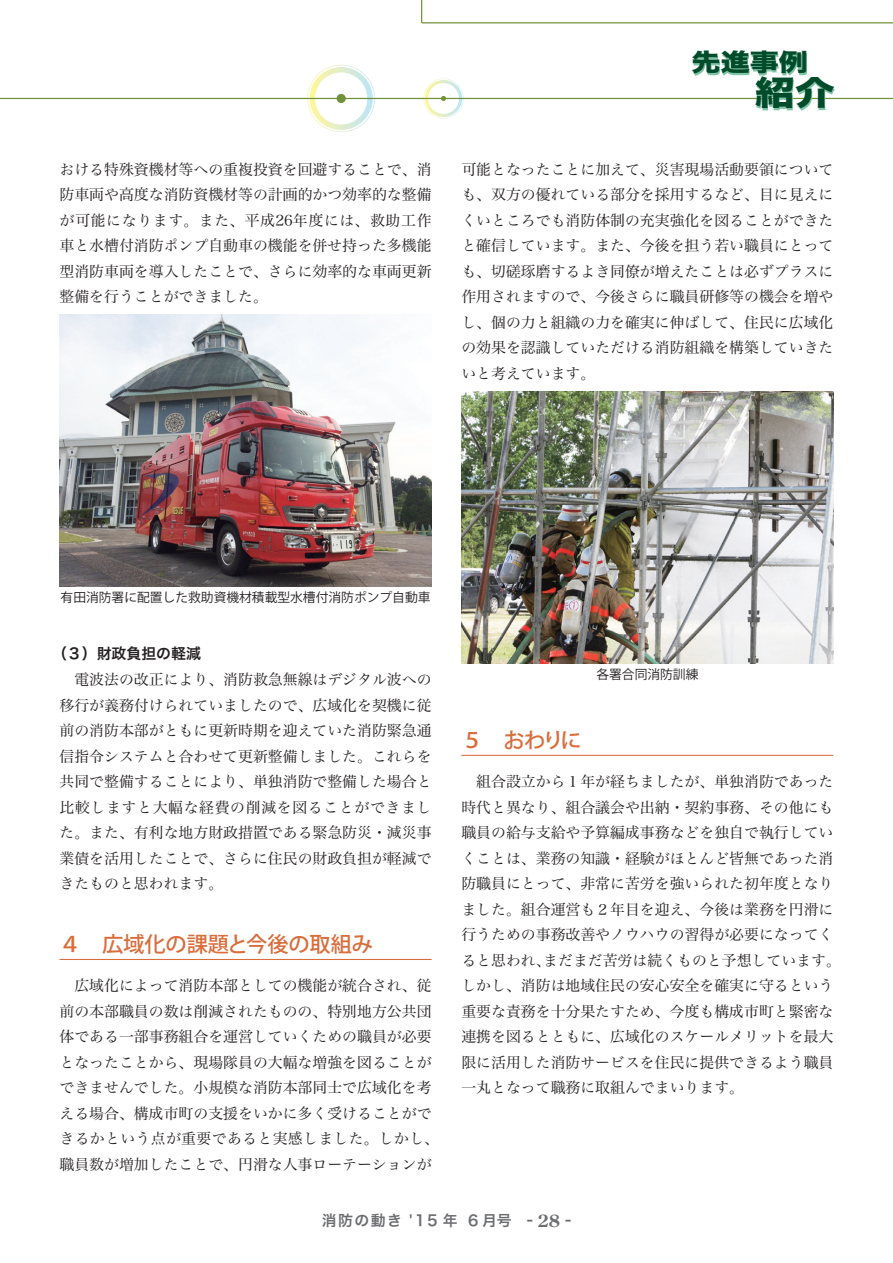
<style>
.page{position:relative;width:893px;height:1263px;background:#fff}
.page>*{position:absolute;margin:0;border:0;box-sizing:border-box;transform-origin:0 0}
.t1{font:33.3px "Hira Kaku Std N W8";color:#004c2a;scale:1.21 1}
.t2{font:24.15px "Hira Kaku Std N W8";color:#004c2a;scale:1.21 1}
.t3{font:500 21.3px "Koz Go Pro";letter-spacing:-.01em;color:#d96d3c}
.t4{font:14.85px/25.5px "Hira Min Pro N W3";color:#231f20;text-align:justify}
.t5{font:14.85px "Hira Kaku Pro W6";letter-spacing:.1em;color:#6c6d70}
.t6{font:14.85px "Hira Kaku Pro N W6";color:#231f20}
.t7{font:12.75px "Koz Go Pro";color:#231f20}
.s1{font-family:"Century Old Style Std";font-weight:700;font-size:16.95px}
</style>
<div class="page">
<hr style="left:461px;top:755px;width:372px;height:1px;background:#d96d3c">
<hr style="left:60px;top:959px;width:372px;height:1px;background:#d96d3c">
<img style="left:60px;top:315px;width:372px;height:272px">
<img style="left:461px;top:391px;width:372px;height:272px">
<svg style="left:307px;top:65px;width:68px;height:67px"></svg>
<hr style="left:422px;top:22px;width:471px;height:1px;background:#71923b">
<div style="left:337px;top:94px;width:9px;height:9px;background:#71923b;border-radius:50%"></div>
<svg style="left:423px;top:79px;width:41px;height:39px"></svg>
<hr style="left:0;top:98px;width:893px;height:1px;background:#71923b">
<svg style="left:421px;top:0;width:1px;height:23px"></svg>
<svg style="left:693px;top:53px;width:142px;height:58px"></svg>
<p class="t4" style="left:60px;top:155px;width:374px">おける特殊資機材等への重複投資を回避することで、消防車両や高度な消防資機材等の計画的かつ効率的な整備が可能になります。また、平成26年度には、救助工作車と水槽付消防ポンプ自動車の機能を併せ持った多機能型消防車両を導入したことで、さらに効率的な車両更新整備を行うことができました。</p>
<h2 class="t2" style="left:692px;top:49px;width:98px">先進事例</h2>
<h1 class="t1" style="left:755px;top:74px;width:68px">紹介</h1>
<p class="t4" style="left:461px;top:155px;width:374px">可能となったことに加えて、災害現場活動要領についても、双方の優れている部分を採用するなど、目に見えにくいところでも消防体制の充実強化を図ることができたと確信しています。また、今後を担う若い職員にとっても、切磋琢磨するよき同僚が増えたことは必ずプラスに作用されますので、今後さらに職員研修等の機会を増やし、個の力と組織の力を確実に伸ばして、住民に広域化の効果を認識していただける消防組織を構築していきたいと考えています。</p>
<p class="t7" style="left:61px;top:589px;width:371px">有田消防署に配置した救助資機材積載型水槽付消防ポンプ自動車</p>
<p class="t6" style="left:52px;top:640px;width:150px">（３）財政負担の軽減</p>
<p class="t4" style="left:60px;top:665px;width:374px">　電波法の改正により、消防救急無線はデジタル波への移行が義務付けられていましたので、広域化を契機に従前の消防本部がともに更新時期を迎えていた消防緊急通信指令システムと合わせて更新整備しました。これらを共同で整備することにより、単独消防で整備した場合と比較しますと大幅な経費の削減を図ることができました。また、有利な地方財政措置である緊急防災・減災事業債を活用したことで、さらに住民の財政負担が軽減できたものと思われます。</p>
<h3 class="t3" style="left:60px;top:931px;width:315px">４　広域化の課題と今後の取組み</h3>
<p class="t4" style="left:60px;top:971px;width:381px;text-align:left">　広域化によって消防本部としての機能が統合され、従前の本部職員の数は削減されたものの、特別地方公共団体である一部事務組合を運営していくための職員が必要となったことから、現場隊員の大幅な増強を図ることができませんでした。小規模な消防本部同士で広域化を考える場合、構成市町の支援をいかに多く受けることができるかという点が重要であると実感しました。しかし、職員数が増加したことで、円滑な人事ローテーションが</p>
<p class="t7" style="left:596px;top:666px;width:104px">各署合同消防訓練</p>
<h3 class="t3" style="left:461px;top:726px;width:122px">５　おわりに</h3>
<p class="t4" style="left:461px;top:767px;width:381px;text-align:left">　組合設立から１年が経ちましたが、単独消防であった時代と異なり、組合議会や出納・契約事務、その他にも職員の給与支給や予算編成事務などを独自で執行していくことは、業務の知識・経験がほとんど皆無であった消防職員にとって、非常に苦労を強いられた初年度となりました。組合運営も２年目を迎え、今後は業務を円滑に行うための事務改善やノウハウの習得が必要になってくると思われ、まだまだ苦労は続くものと予想しています。しかし、消防は地域住民の安心安全を確実に守るという重要な責務を十分果たすため、今度も構成市町と緊密な連携を図るとともに、広域化のスケールメリットを最大限に活用した消防サービスを住民に提供できるよう職員一丸となって職務に取組んでまいります。</p>
<p class="t5" style="left:322px;top:1207px;width:251px">消防の動き '15 年 ６月号 - <span class="s1">28</span> -</p>
</div>
